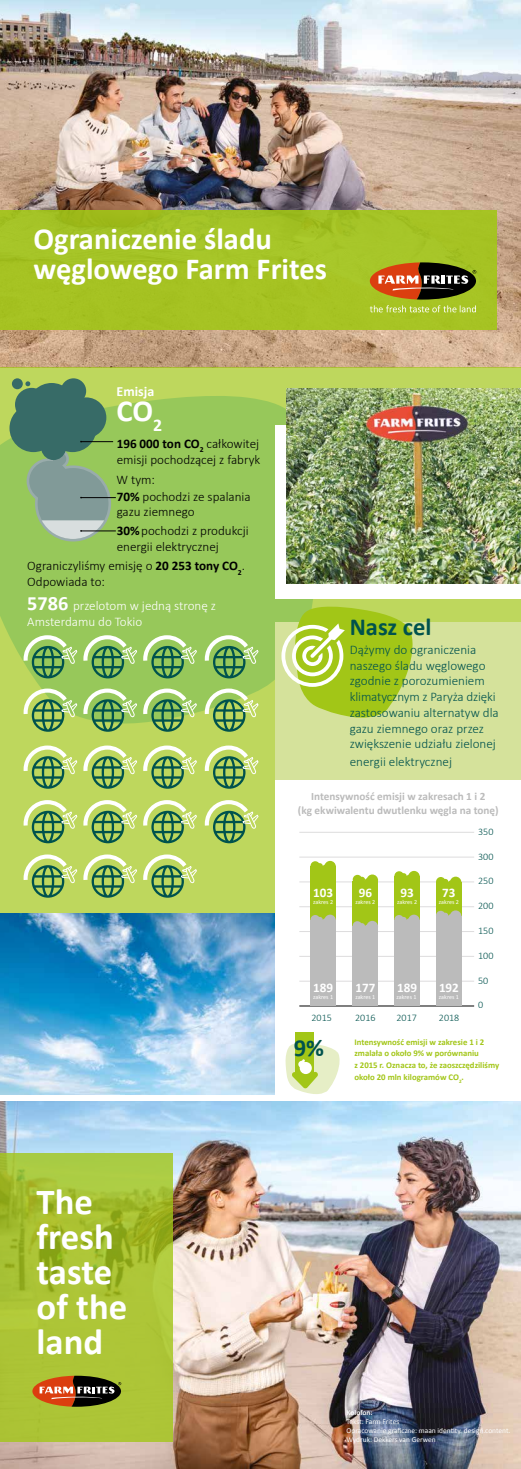
<style>
.page{position:relative;width:521px;height:1469px;background:#fff}
.page>*{position:absolute;margin:0;border:0;box-sizing:border-box;transform-origin:0 0}
.t1{font:700 36.75px/35px "Calibri";color:#fff}
.t2{font:700 30.62px/29.8px "Calibri";color:#fff}
.t3{font:700 24.5px "Calibri";color:#00524d}
.t4{font:700 14px "Calibri";color:#fff}
.t5{font:300 13.12px/15.8px "Calibri";color:#00524d}
.t6{font:300 13.12px/15.8px "Calibri";color:#000}
.t7{font:300 13.12px/15.8px "Calibri";color:#fff}
.t8{font:700 13.12px "Calibri";color:#fff}
.t9{font:700 11.2px/13.7px "Calibri";color:#bbb;text-align:center}
.t10{font:300 10.06px "Calibri";color:#00524d}
.t11{font:700 8.75px/11.2px "Calibri";color:#a2c617}
.t12{font:7.44px/8.9px "Calibri";color:#fff}
.t13{font:700 7.44px "Calibri";color:#fff}
.t14{font:6.12px "Calibri";color:#fff}
.s1{font-weight:700}
.s2{font-weight:700;font-size:20.3px}
</style>
<div class="page">
<img style="left:0;top:0;width:521px;height:367px">
<div style="left:0;top:210px;width:497px;height:120px;background:#a6c323"></div>
<svg style="left:370px;top:262px;width:106px;height:37px"></svg>
<svg style="left:370px;top:305px;width:106px;height:7px"></svg>
<svg style="left:0;top:367px;width:521px;height:547px;background:#a7cd5b"></svg>
<img style="left:0;top:1101px;width:521px;height:367px">
<svg style="left:0;top:1153px;width:173px;height:288px;background:#a8c133"></svg>
<svg style="left:32px;top:1375px;width:89px;height:31px;background:#865c2e"></svg>
<svg style="left:61px;top:378px;width:25px;height:26px"></svg>
<hr style="left:81px;top:441px;width:32px;height:1px;background:#000">
<hr style="left:81px;top:497px;width:35px;height:1px;background:#000">
<hr style="left:81px;top:530px;width:35px;height:1px;background:#000">
<div style="left:275px;top:425px;width:246px;height:173px;background:#fff"></div>
<img style="left:287px;top:389px;width:234px;height:194px">
<img style="left:0;top:914px;width:275px;height:180px">
<svg style="left:12px;top:378px;width:11px;height:11px"></svg>
<svg style="left:10px;top:381px;width:102px;height:162px;background:#759d75"></svg>
<div style="left:275px;top:622px;width:246px;height:158px;background:#d5e29b"></div>
<svg style="left:281px;top:605px;width:134px;height:113px"></svg>
<div style="left:275px;top:780px;width:246px;height:320px;background:#fff"></div>
<hr style="left:299px;top:1005px;width:175px;height:1px;background:#000">
<hr style="left:299px;top:981px;width:175px;height:1px;background:#dddcdd">
<hr style="left:299px;top:956px;width:175px;height:1px;background:#dddcdd">
<hr style="left:299px;top:931px;width:175px;height:1px;background:#dddcdd">
<hr style="left:299px;top:906px;width:175px;height:1px;background:#dddcdd">
<hr style="left:299px;top:881px;width:175px;height:1px;background:#dddcdd">
<hr style="left:299px;top:857px;width:175px;height:1px;background:#dddcdd">
<hr style="left:299px;top:832px;width:175px;height:1px;background:#dddcdd">
<div style="left:310px;top:866px;width:26px;height:63px;background:#a2c617"></div>
<div style="left:353px;top:881px;width:25px;height:48px;background:#a2c617"></div>
<div style="left:394px;top:876px;width:26px;height:53px;background:#a2c617"></div>
<div style="left:436px;top:882px;width:25px;height:47px;background:#a2c617"></div>
<div style="left:310px;top:915px;width:10px;height:9px;background:#bbb;border-radius:50%"></div>
<svg style="left:324px;top:914px;width:12px;height:12px"></svg>
<svg style="left:319px;top:917px;width:9px;height:3px"></svg>
<div style="left:310px;top:861px;width:10px;height:9px;background:#a2c617;border-radius:50%"></div>
<div style="left:324px;top:861px;width:12px;height:11px;background:#a2c617;border-radius:50%"></div>
<svg style="left:319px;top:863px;width:7px;height:3px"></svg>
<div style="left:394px;top:871px;width:10px;height:9px;background:#a2c617;border-radius:50%"></div>
<div style="left:408px;top:871px;width:12px;height:11px;background:#a2c617;border-radius:50%"></div>
<svg style="left:403px;top:873px;width:7px;height:3px"></svg>
<div style="left:353px;top:874px;width:9px;height:10px;background:#a2c617;border-radius:50%"></div>
<div style="left:367px;top:874px;width:11px;height:12px;background:#a2c617;border-radius:50%"></div>
<svg style="left:360px;top:876px;width:9px;height:5px"></svg>
<div style="left:436px;top:877px;width:9px;height:9px;background:#a2c617;border-radius:50%"></div>
<div style="left:450px;top:876px;width:11px;height:12px;background:#a2c617;border-radius:50%"></div>
<svg style="left:445px;top:879px;width:6px;height:3px"></svg>
<div style="left:353px;top:921px;width:9px;height:9px;background:#bbb;border-radius:50%"></div>
<svg style="left:366px;top:920px;width:12px;height:12px"></svg>
<svg style="left:361px;top:923px;width:9px;height:3px"></svg>
<svg style="left:436px;top:910px;width:9px;height:10px"></svg>
<div style="left:450px;top:910px;width:11px;height:12px;background:#bbb;border-radius:50%"></div>
<svg style="left:442px;top:912px;width:10px;height:3px"></svg>
<div style="left:394px;top:920px;width:26px;height:85px;background:#bbb"></div>
<div style="left:394px;top:915px;width:10px;height:9px;background:#bbb;border-radius:50%"></div>
<div style="left:408px;top:914px;width:12px;height:12px;background:#bbb;border-radius:50%"></div>
<svg style="left:403px;top:917px;width:7px;height:3px"></svg>
<div style="left:310px;top:920px;width:26px;height:85px;background:#bbb"></div>
<div style="left:353px;top:926px;width:25px;height:79px;background:#bbb"></div>
<div style="left:436px;top:915px;width:25px;height:90px;background:#bbb"></div>
<div style="left:296px;top:1032px;width:18px;height:42px;background:#a2c617"></div>
<svg style="left:285px;top:1042px;width:55px;height:52px"></svg>
<svg style="left:22px;top:852px;width:176px;height:45px;background:#a5c56d"></svg>
<svg style="left:22px;top:633px;width:237px;height:45px;background:#89ba6a"></svg>
<svg style="left:22px;top:743px;width:237px;height:45px;background:#a5c56c"></svg>
<svg style="left:22px;top:686px;width:237px;height:45px;background:#96bf6b"></svg>
<svg style="left:22px;top:798px;width:237px;height:45px;background:#a5c56c"></svg>
<h2 class="t2" style="left:33px;top:223px;width:295px">Ograniczenie śladu węglowego Farm Frites</h2>
<p class="t4" style="left:117px;top:382px;width:39px">Emisja</p>
<h2 class="t2" style="left:117px;top:394px;width:47px">CO<sub>2</sub></h2>
<p class="t6" style="left:117px;top:435px;width:145px"><span class="s1">196 000 ton CO</span><sub>2</sub> całkowitej emisji pochodzącej z fabryk</p>
<p class="t6" style="left:117px;top:471px;width:40px">W tym:</p>
<p class="t6" style="left:117px;top:488px;width:135px"><span class="s1">70%</span> pochodzi ze spalania gazu ziemnego</p>
<p class="t6" style="left:117px;top:522px;width:134px"><span class="s1">30%</span>pochodzi z produkcji energii elektrycznej</p>
<p class="t6" style="left:27px;top:557px;width:219px">Ograniczyliśmy emisję o <span class="s1">20 253 tony CO</span><sub>2</sub>.<br>Odpowiada to:</p>
<p class="t7" style="left:27px;top:597px;width:190px"><span class="s2">5786</span> przelotom w jedną stronę z<br>Amsterdamu do Tokio</p>
<h1 class="t1" style="left:37px;top:1182px;width:92px">The fresh taste of the land</h1>
<h3 class="t3" style="left:350px;top:611px;width:83px">Nasz cel</h3>
<p class="t5" style="left:350px;top:641px;width:150px">Dążymy do ograniczenia naszego śladu węglowego zgodnie z porozumieniem klimatycznym z Paryża dzięki zastosowaniu alternatyw dla gazu ziemnego oraz przez zwiększenie udziału zielonej</p>
<p class="t5" style="left:350px;top:753px;width:104px">energii elektrycznej</p>
<p class="t9" style="left:298px;top:789px;width:202px">Intensywność emisji w zakresach 1 i 2<br>(kg ekwiwalentu dwutlenku węgla na tonę)</p>
<p class="t10" style="left:478px;top:825px;width:17px">350</p>
<p class="t10" style="left:478px;top:850px;width:17px">300</p>
<p class="t8" style="left:313px;top:884px;width:21px">103</p>
<p class="t8" style="left:359px;top:884px;width:15px">96</p>
<p class="t8" style="left:400px;top:884px;width:15px">93</p>
<p class="t8" style="left:442px;top:884px;width:15px">73</p>
<p class="t14" style="left:313px;top:898px;width:22px">zakres 2</p>
<p class="t14" style="left:355px;top:898px;width:22px">zakres 2</p>
<p class="t14" style="left:397px;top:898px;width:22px">zakres 2</p>
<p class="t14" style="left:439px;top:898px;width:22px">zakres 2</p>
<p class="t8" style="left:313px;top:979px;width:21px">189</p>
<p class="t8" style="left:397px;top:979px;width:21px">189</p>
<p class="t8" style="left:355px;top:979px;width:21px">177</p>
<p class="t14" style="left:355px;top:993px;width:22px">zakres 1</p>
<p class="t14" style="left:313px;top:993px;width:22px">zakres 1</p>
<p class="t14" style="left:396px;top:993px;width:22px">zakres 1</p>
<p class="t8" style="left:439px;top:979px;width:21px">192</p>
<p class="t14" style="left:439px;top:993px;width:22px">zakres 1</p>
<p class="t10" style="left:311px;top:1011px;width:22px">2015</p>
<p class="t10" style="left:355px;top:1011px;width:22px">2016</p>
<p class="t10" style="left:396px;top:1011px;width:22px">2017</p>
<p class="t10" style="left:439px;top:1011px;width:22px">2018</p>
<p class="t10" style="left:478px;top:874px;width:17px">250</p>
<p class="t10" style="left:478px;top:899px;width:17px">200</p>
<p class="t10" style="left:478px;top:924px;width:17px">150</p>
<p class="t10" style="left:478px;top:949px;width:17px">100</p>
<p class="t10" style="left:478px;top:974px;width:12px">50</p>
<p class="t10" style="left:478px;top:998px;width:7px">0</p>
<h3 class="t3" style="left:294px;top:1032px;width:32px">9%</h3>
<p class="t11" style="left:354px;top:1036px;width:146px">Intensywność emisji w zakresie 1 i 2 zmalała o około 9% w porównaniu<br>z 2015 r. Oznacza to, że zaoszczędziliśmy</p>
<p class="t11" style="left:354px;top:1070px;width:111px">około 20 mln kilogramów CO<sub>2</sub>.</p>
<p class="t13" style="left:346px;top:1407px;width:28px">Kolofon:</p>
<p class="t12" style="left:346px;top:1417px;width:165px">Tekst: Farm Frites<br>Opracowanie graficzne: maan identity. design.content.<br>Wydruk: Dekkers van Gerwen</p>
</div>
